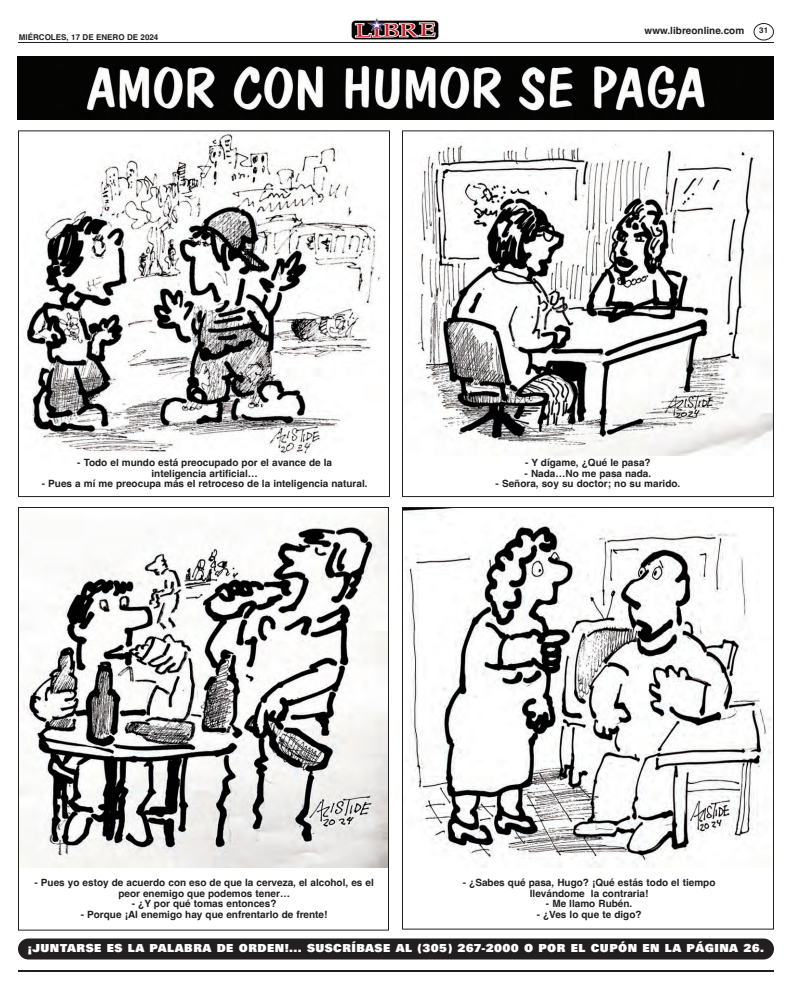
<style>
.page{position:relative;width:792px;height:990px;background:#fff}
.page>*{position:absolute;margin:0;border:0;box-sizing:border-box;transform-origin:0 0}
.t1{font:12px "Univers Ultra Bold DTC";letter-spacing:.035em;color:#fff}
.t2{font:700 10px/10.5px "Helvetica";color:#231f20;text-align:center}
.t3{font:700 8px "Helvetica";color:#231f20}
</style>
<div class="page">
<hr style="left:18px;top:42px;width:756px;height:1px;background:#231f20">
<div style="left:351px;top:18px;width:90px;height:22px;background:linear-gradient(to bottom,#fff,#fff)"></div>
<img style="left:351px;top:18px;width:87px;height:22px">
<svg style="left:754px;top:23px;width:20px;height:18px"></svg>
<div style="left:18px;top:938px;width:756px;height:22px;background:#231f20;border-radius:10px"></div>
<hr style="left:18px;top:970px;width:756px;height:2px;background:#231f20">
<img style="left:20px;top:515px;width:367px;height:353px">
<div style="left:18px;top:507px;width:371px;height:424px;border:1px solid #231f20"></div>
<img style="left:404px;top:509px;width:368px;height:359px">
<div style="left:402px;top:507px;width:372px;height:423px;border:1px solid #231f20"></div>
<img style="left:23px;top:133px;width:358px;height:322px">
<div style="left:18px;top:130px;width:372px;height:367px;border:1px solid #231f20"></div>
<img style="left:18px;top:57px;width:756px;height:63px">
<img style="left:415px;top:142px;width:357px;height:313px">
<div style="left:402px;top:130px;width:372px;height:367px;border:1px solid #231f20"></div>
<p class="t3" style="left:19px;top:34px;width:141px">MIÉRCOLES, 17 DE ENERO DE 2024</p>
<p class="t2" style="left:645px;top:27px;width:101px">www.libreonline.com</p>
<p class="t3" style="left:759px;top:27px;width:10px">31</p>
<p class="t2" style="left:77px;top:459px;width:256px">- Todo el mundo está preocupado por el avance de la inteligencia artificial…</p>
<p class="t2" style="left:42px;top:480px;width:327px">- Pues a mí me preocupa más el retroceso de la inteligencia natural.</p>
<p class="t2" style="left:525px;top:459px;width:127px">- Y dígame, ¿Qué le pasa?</p>
<p class="t2" style="left:525px;top:469px;width:128px">- Nada…No me pasa nada.</p>
<p class="t2" style="left:496px;top:480px;width:186px">- Señora, soy su doctor; no su marido.</p>
<p class="t2" style="left:35px;top:879px;width:341px">- Pues yo estoy de acuerdo con eso de que la cerveza, el alcohol, es el peor enemigo que podemos tener…</p>
<p class="t2" style="left:132px;top:900px;width:146px">- ¿Y por qué tomas entonces?</p>
<p class="t2" style="left:81px;top:910px;width:248px">- Porque ¡Al enemigo hay que enfrentarlo de frente!</p>
<p class="t2" style="left:463px;top:879px;width:254px">- ¿Sabes qué pasa, Hugo? ¡Qué estás todo el tiempo llevándome la contraria!</p>
<p class="t2" style="left:546px;top:900px;width:88px">- Me llamo Rubén.</p>
<p class="t2" style="left:537px;top:910px;width:106px">- ¿Ves lo que te digo?</p>
<p class="t1" style="left:28px;top:944px;width:738px">¡JUNTARSE ES LA PALABRA DE ORDEN!... SUSCRÍBASE AL (305) 267-2000 O POR EL CUPÓN EN LA PÁGINA 26.</p>
</div>
